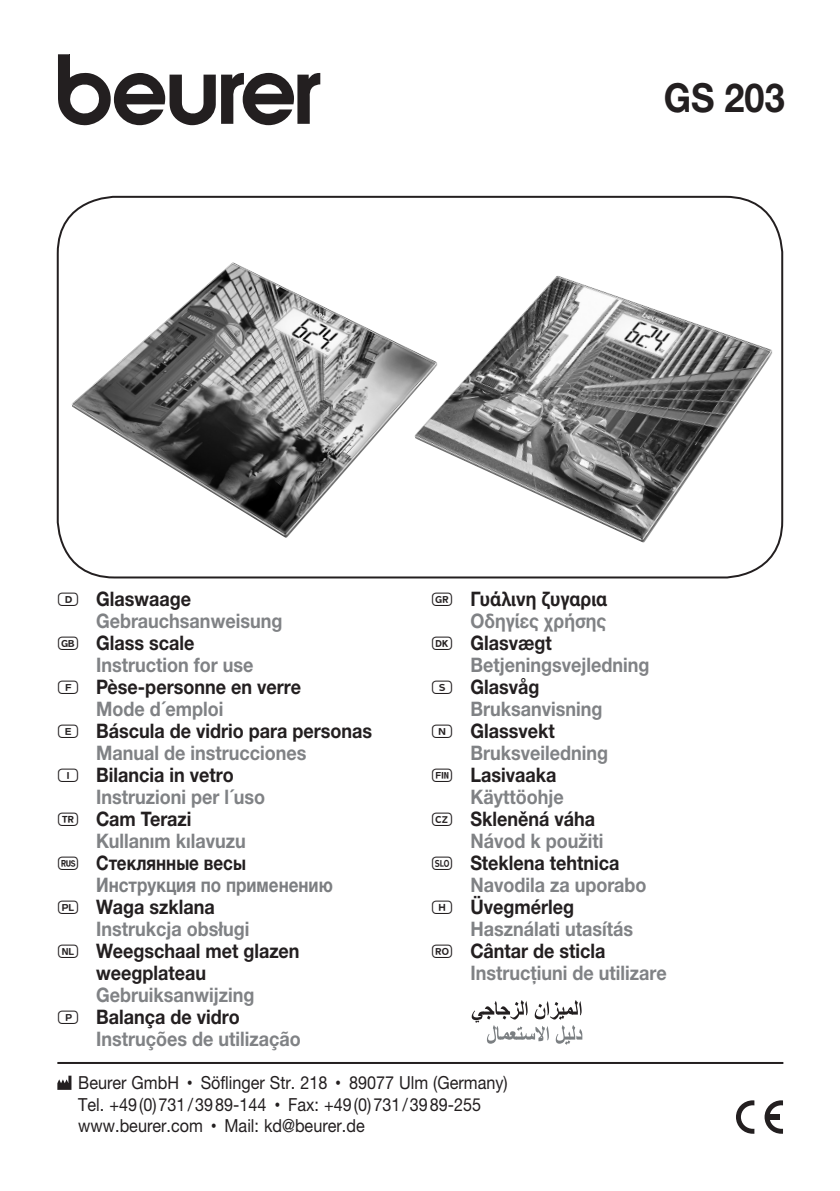
<style>
.page{position:relative;width:840px;height:1191px;background:#fff}
.page>*{position:absolute;margin:0;border:0;box-sizing:border-box;transform-origin:0 0}
.t1{font:700 40px "Helvetica Neue LTW1 G";color:#231f20;scale:.9 1}
.t2{font:700 20px "Helvetica Neue LTW1 G";color:#808285;scale:.9 1}
.t3{font:700 20px "Helvetica Neue LTW1 G";color:#231f20;scale:.9 1}
.t4{font:700 20px "Helvetica Neue LTW1 G";color:#7c7e81;scale:.85 1}
.t5{font:700 20px "Helvetica Neue LTW1 G";color:#231f20;scale:.85 1}
.t6{font:18px/21.6px "Helvetica Neue LT Pro";color:#231f20;scale:.9 1}
.s1{font-family:"Laend Beurer 2012"}
.s2{font-size:12px}
</style>
<div class="page">
<div style="left:57px;top:196px;width:725px;height:382px;border:2px solid #231f20;border-radius:57px"></div>
<svg style="left:58px;top:54px;width:262px;height:71px"></svg>
<svg style="left:764px;top:1100px;width:18px;height:33px"></svg>
<div style="left:768px;top:1114px;width:11px;height:5px;background:#231f20"></div>
<svg style="left:736px;top:1100px;width:18px;height:33px"></svg>
<hr style="left:57px;top:1062px;width:726px;height:2px;background:#231f20">
<svg style="left:57px;top:1075px;width:14px;height:14px"></svg>
<svg style="left:471px;top:1000px;width:111px;height:44px"></svg>
<img style="left:437px;top:276px;width:335px;height:266px">
<img style="left:71px;top:262px;width:366px;height:276px">
<h1 class="t1" style="left:663px;top:73px;width:136px">GS 203</h1>
<p class="t3" style="left:58px;top:586px;width:149px"><span class="s1">D</span> Glaswaage</p>
<p class="t2" style="left:96px;top:608px;width:208px">Gebrauchsanweisung</p>
<p class="t3" style="left:58px;top:630px;width:153px"><span class="s1">G</span> Glass scale</p>
<p class="t2" style="left:96px;top:652px;width:176px">Instruction for use</p>
<p class="t3" style="left:58px;top:674px;width:271px"><span class="s1">F</span> Pèse-personne en verre</p>
<p class="t2" style="left:96px;top:696px;width:143px">Mode d´emploi</p>
<p class="t3" style="left:58px;top:718px;width:350px"><span class="s1">E</span> Báscula de vidrio para personas</p>
<p class="t2" style="left:96px;top:740px;width:235px">Manual de instrucciones</p>
<p class="t3" style="left:58px;top:762px;width:196px"><span class="s1">I</span> Bilancia in vetro</p>
<p class="t2" style="left:96px;top:784px;width:189px">Instruzioni per l´uso</p>
<p class="t3" style="left:58px;top:806px;width:150px"><span class="s1">T</span> Cam Terazi</p>
<p class="t2" style="left:96px;top:828px;width:168px">Kullanım kılavuzu</p>
<p class="t5" style="left:58px;top:850px;width:222px"><span class="s1">R</span> Стеклянные весы</p>
<p class="t4" style="left:96px;top:872px;width:280px">Инструкция по применению</p>
<p class="t3" style="left:58px;top:894px;width:175px"><span class="s1">Q</span> Waga szklana</p>
<p class="t2" style="left:96px;top:916px;width:172px">Instrukcja obsługi</p>
<p class="t3" style="left:58px;top:938px;width:269px"><span class="s1">O</span> Weegschaal met glazen</p>
<p class="t3" style="left:96px;top:960px;width:124px">weegplateau</p>
<p class="t2" style="left:96px;top:982px;width:177px">Gebruiksanwijzing</p>
<p class="t3" style="left:58px;top:1004px;width:203px"><span class="s1">P</span> Balança de vidro</p>
<p class="t2" style="left:96px;top:1026px;width:229px">Instruções de utilização</p>
<p class="t3" style="left:432px;top:586px;width:196px"><span class="s1">K</span> Γυάλινη ζυγαρια</p>
<p class="t2" style="left:470px;top:608px;width:152px">Oδηγίες χρήσης</p>
<p class="t3" style="left:432px;top:630px;width:134px"><span class="s1">C</span> Glasvægt</p>
<p class="t2" style="left:470px;top:652px;width:200px">Betjeningsvejledning</p>
<p class="t3" style="left:432px;top:674px;width:120px"><span class="s1">S</span> Glasvåg</p>
<p class="t2" style="left:470px;top:696px;width:148px">Bruksanvisning</p>
<p class="t3" style="left:432px;top:718px;width:137px"><span class="s1">N</span> Glassvekt</p>
<p class="t2" style="left:470px;top:740px;width:154px">Bruksveiledning</p>
<p class="t3" style="left:432px;top:762px;width:139px"><span class="s1">T</span> Lasivaaka</p>
<p class="t2" style="left:470px;top:784px;width:105px">Käyttöohje</p>
<p class="t3" style="left:432px;top:806px;width:182px"><span class="s1">Z</span> Skleněná váha</p>
<p class="t2" style="left:470px;top:828px;width:149px">Návod k použiti</p>
<p class="t3" style="left:432px;top:850px;width:209px"><span class="s1">N</span> Steklena tehtnica</p>
<p class="t2" style="left:470px;top:872px;width:197px">Navodila za uporabo</p>
<p class="t3" style="left:432px;top:894px;width:159px"><span class="s1">H</span> Üvegmérleg</p>
<p class="t2" style="left:470px;top:916px;width:182px">Használati utasítás</p>
<p class="t3" style="left:432px;top:938px;width:194px"><span class="s1">R</span> Cântar de sticla</p>
<p class="t2" style="left:470px;top:960px;width:219px">Instrucţiuni de utilizare</p>
<p class="t6" style="left:78px;top:1071px;width:478px">Beurer GmbH <span class="s2">•</span> Söflinger Str. 218 <span class="s2">•</span> 89077 Ulm (Germany)<br>Tel. +49(0)731/3989-144 <span class="s2">•</span> Fax: +49(0)731/3989-255 www.beurer.com <span class="s2">•</span> Mail: kd@beurer.de</p>
</div>
